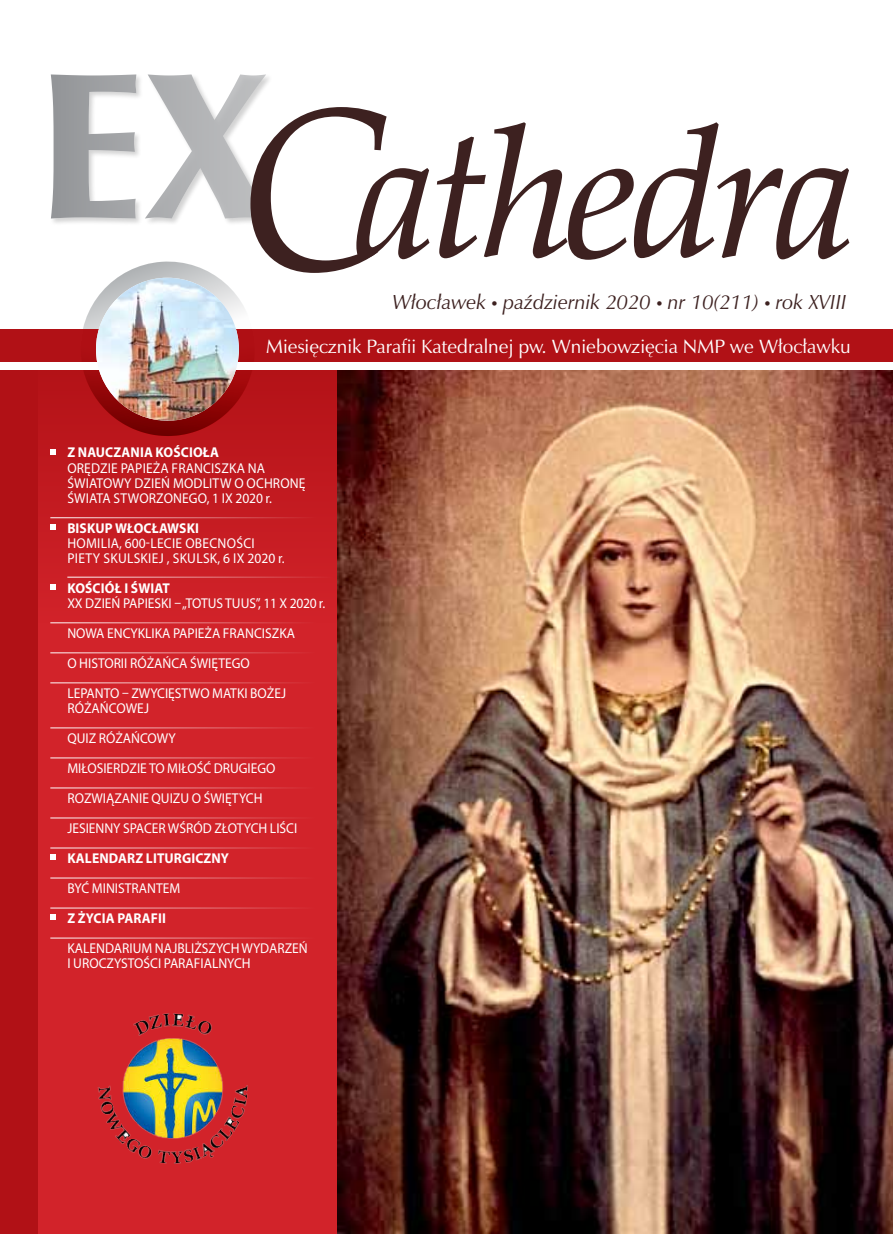
<style>
.page{position:relative;width:893px;height:1234px;background:#fff}
.page>*{position:absolute;margin:0;border:0;box-sizing:border-box;transform-origin:0 0}
.t1{font:italic 21px "Zapf Humnst PL";color:#3d2120}
.t2{font:19.8px "Zapf Humnst PL";color:#fff}
.t3{font:14.25px/15px "Myriad Pro";color:#fff;scale:.95 1}
.t4{font:700 14.25px "Myriad Pro";letter-spacing:.01em;color:#fff;scale:.95 1}
.t5{font:14.25px/15px "Myriad Pro";letter-spacing:.02em;color:#fff;scale:.95 1}
.s1{font-family:"Myriad Pro"}
</style>
<div class="page">
<div style="left:0;top:353px;width:338px;height:880px;background:#b11116"></div>
<div style="left:38px;top:350px;width:300px;height:883px;background:#d2232a"></div>
<svg style="left:387px;top:122px;width:462px;height:138px"></svg>
<div style="left:0;top:329px;width:893px;height:33px;background:#b11116"></div>
<div style="left:0;top:362px;width:893px;height:8px;background:#fff"></div>
<svg style="left:50px;top:74px;width:337px;height:380px"></svg>
<hr style="left:50px;top:517px;width:268px;height:1px;background:#fff">
<svg style="left:50px;top:523px;width:6px;height:6px"></svg>
<hr style="left:67px;top:576px;width:268px;height:1px;background:#fff">
<svg style="left:50px;top:584px;width:6px;height:5px"></svg>
<hr style="left:50px;top:622px;width:268px;height:1px;background:#fff">
<hr style="left:50px;top:652px;width:268px;height:1px;background:#fff">
<hr style="left:50px;top:682px;width:268px;height:1px;background:#fff">
<hr style="left:50px;top:727px;width:268px;height:1px;background:#fff">
<hr style="left:50px;top:757px;width:268px;height:1px;background:#fff">
<hr style="left:50px;top:787px;width:268px;height:1px;background:#fff">
<hr style="left:50px;top:817px;width:268px;height:1px;background:#fff">
<hr style="left:50px;top:847px;width:268px;height:1px;background:#fff">
<svg style="left:50px;top:854px;width:6px;height:5px"></svg>
<hr style="left:50px;top:877px;width:268px;height:1px;background:#fff">
<hr style="left:50px;top:907px;width:268px;height:1px;background:#fff">
<svg style="left:50px;top:914px;width:6px;height:5px"></svg>
<hr style="left:50px;top:937px;width:268px;height:1px;background:#fff">
<img style="left:338px;top:370px;width:555px;height:863px">
<img style="left:98px;top:1013px;width:150px;height:151px">
<h1 class="t1" style="left:392px;top:289px;width:455px">Włocławek <span class="s1">•</span> październik 2020 <span class="s1">•</span> nr 10(211) <span class="s1">•</span> rok XVIII</h1>
<h2 class="t2" style="left:266px;top:334px;width:586px">Miesięcznik Parafii Katedralnej pw. Wniebowzięcia NMP we Włocławku</h2>
<p class="t4" style="left:67px;top:443px;width:161px">Z NAUCZANIA KOŚCIOŁA</p>
<p class="t3" style="left:67px;top:460px;width:252px">ORĘDZIE PAPIEŻA FRANCISZKA NA<br>ŚWIATOWY DZIEŃ MODLITW O OCHRONĘ<br>ŚWIATA STWORZONEGO, 1 IX 2020 R.</p>
<p class="t4" style="left:67px;top:518px;width:140px">BISKUP WŁOCŁAWSKI</p>
<p class="t5" style="left:67px;top:535px;width:230px">HOMILIA, 600-LECIE OBECNOŚCI<br>PIETY SKULSKIEJ , SKULSK, 6 IX 2020 R.</p>
<p class="t4" style="left:67px;top:578px;width:109px">KOŚCIÓŁ I ŚWIAT</p>
<p class="t3" style="left:67px;top:587px;width:273px;line-height:30px">XX DZIEŃ PAPIESKI – „TOTUS TUUS”, 11 X 2020 R.<br>NOWA ENCYKLIKA PAPIEŻA FRANCISZKA<br>O HISTORII RÓŻAŃCA ŚWIĘTEGO<br>LEPANTO – ZWYCIĘSTWO MATKI BOŻEJ</p>
<p class="t3" style="left:67px;top:700px;width:87px">RÓŻAŃCOWEJ</p>
<p class="t3" style="left:67px;top:730px;width:116px">QUIZ RÓŻAŃCOWY</p>
<p class="t3" style="left:50px;top:760px;width:239px">M IŁOSIERDZIE TO MIŁOŚĆ DRUGIEGO</p>
<p class="t3" style="left:67px;top:790px;width:207px">ROZWIĄZANIE QUIZU O ŚWIĘTYCH</p>
<p class="t3" style="left:67px;top:820px;width:244px">JESIENNY SPACER WŚRÓD ZŁOTYCH LIŚCI</p>
<p class="t4" style="left:56px;top:848px;width:184px">KALENDARZ LITURGICZNY</p>
<p class="t3" style="left:67px;top:880px;width:119px">BYĆ MINISTRANTEM</p>
<p class="t4" style="left:67px;top:908px;width:105px">Z ŻYCIA PARAFII</p>
<p class="t3" style="left:67px;top:940px;width:255px">KALENDARIUM NAJBLIŻSZYCH WYDARZEŃ<br>I UROCZYSTOŚCI PARAFIALNYCH</p>
</div>
